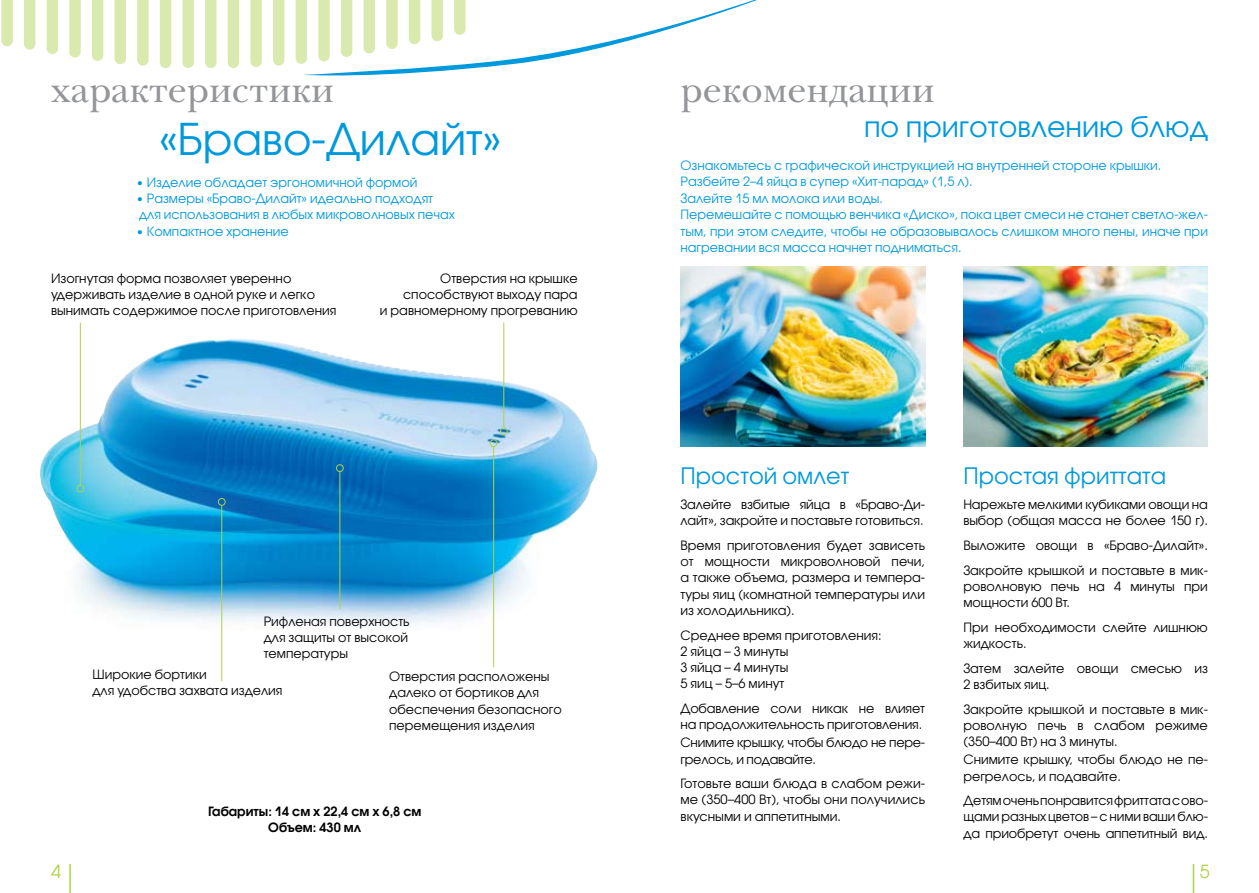
<style>
.page{position:relative;width:1259px;height:893px;background:#fff}
.page>*{position:absolute;margin:0;border:0;box-sizing:border-box;transform-origin:0 0}
.t1{font:43.5px "Avant Garde Gothic C";color:#0099dc}
.t2{font:37.5px "New Baskerville Exp Od C";color:#939598}
.t3{font:28.5px "Avant Garde Gothic C";color:#0099dc}
.t4{font:22.5px "Avant Garde Gothic C";color:#0099dc}
.t5{font:18px "Avant Garde Gothic C";color:#afd249}
.t6{font:12.75px/16.2px "Avant Garde Gothic C";color:#000}
.t7{font:12.75px/16.5px "Avant Garde Gothic C";color:#0099dc}
.t8{font:12.75px/16.2px "Avant Garde Gothic C";letter-spacing:-.02em;color:#000}
.t9{font:700 12.75px/16.2px "Avant Garde Gothic C";color:#000;text-align:center}
</style>
<div class="page">
<svg style="left:273px;top:0;width:11px;height:66px"></svg>
<svg style="left:250px;top:0;width:12px;height:67px"></svg>
<svg style="left:228px;top:0;width:11px;height:68px"></svg>
<svg style="left:205px;top:0;width:11px;height:68px"></svg>
<svg style="left:182px;top:0;width:12px;height:68px"></svg>
<svg style="left:160px;top:0;width:11px;height:68px"></svg>
<svg style="left:137px;top:0;width:12px;height:66px"></svg>
<svg style="left:115px;top:0;width:11px;height:64px"></svg>
<svg style="left:92px;top:0;width:11px;height:61px"></svg>
<svg style="left:69px;top:0;width:12px;height:58px"></svg>
<svg style="left:47px;top:0;width:11px;height:54px"></svg>
<svg style="left:24px;top:0;width:11px;height:50px"></svg>
<svg style="left:1px;top:0;width:12px;height:46px"></svg>
<img style="left:40px;top:338px;width:557px;height:313px">
<svg style="left:296px;top:0;width:461px;height:76px"></svg>
<img style="left:680px;top:267px;width:245px;height:179px">
<img style="left:963px;top:267px;width:245px;height:179px">
<div style="left:77px;top:485px;width:7px;height:7px;border:1px solid #afd249;border-radius:50%"></div>
<hr style="left:80px;top:323px;width:1px;height:162px;background:#afd249">
<div style="left:218px;top:498px;width:7px;height:8px;border:1px solid #afd249;border-radius:50%"></div>
<hr style="left:221px;top:506px;width:1px;height:175px;background:#afd249">
<hr style="left:339px;top:472px;width:1px;height:137px;background:#afd249">
<hr style="left:493px;top:447px;width:1px;height:220px;background:#afd249">
<hr style="left:503px;top:323px;width:1px;height:104px;background:#afd249">
<div style="left:336px;top:464px;width:8px;height:8px;border:1px solid #afd249;border-radius:50%"></div>
<div style="left:490px;top:439px;width:7px;height:8px;border:1px solid #afd249;border-radius:50%"></div>
<div style="left:500px;top:427px;width:7px;height:8px;border:1px solid #afd249;border-radius:50%"></div>
<hr style="left:69px;top:864px;width:2px;height:29px;background:#afd249">
<hr style="left:1192px;top:864px;width:2px;height:29px;background:#afd249">
<h2 class="t2" style="left:51px;top:68px;width:284px">характеристики</h2>
<h1 class="t1" style="left:159px;top:113px;width:344px">«Браво-Дилайт»</h1>
<p class="t7" style="left:136px;top:174px;width:283px">• Изделие обладает эргономичной формой</p>
<p class="t7" style="left:136px;top:190px;width:320px">• Размеры «Браво-Дилайт» идеально подходят для использования в любых микроволновых печах</p>
<p class="t7" style="left:136px;top:223px;width:154px">• Компактное хранение</p>
<p class="t6" style="left:51px;top:270px;width:287px">Изогнутая форма позволяет уверенно удерживать изделие в одной руке и легко вынимать содержимое после приготовления</p>
<p class="t6" style="left:380px;top:270px;width:199px;text-align:right">Отверстия на крышке способствуют выходу пара<br>и равномерному прогреванию</p>
<p class="t6" style="left:264px;top:613px;width:147px;text-align:justify">Рифленая поверхность для защиты от высокой температуры</p>
<p class="t6" style="left:389px;top:668px;width:174px">Отверстия расположены далеко от бортиков для обеспечения безопасного перемещения изделия</p>
<p class="t6" style="left:92px;top:666px;width:192px">Широкие бортики<br>для удобства захвата изделия</p>
<p class="t9" style="left:208px;top:803px;width:215px">Габариты: 14 см x 22,4 см x 6,8 см<br>Объем: 430 мл</p>
<h2 class="t2" style="left:680px;top:68px;width:256px">рекомендации</h2>
<h3 class="t3" style="left:864px;top:110px;width:345px">по приготовлению блюд</h3>
<p class="t7" style="left:680px;top:157px;width:529px">Ознакомьтесь с графической инструкцией на внутренней стороне крышки.<br>Разбейте 2–4 яйца в супер «Хит-парад» (1,5 л).<br>Залейте 15 мл молока или воды.<br>Перемешайте с помощью венчика «Диско», пока цвет смеси не станет светло-жел&shy;тым, при этом следите, чтобы не образовывалось слишком много пены, иначе при нагревании вся масса начнет подниматься.</p>
<h3 class="t4" style="left:680px;top:463px;width:170px">Простой омлет</h3>
<p class="t6" style="left:680px;top:496px;width:246px">Залейте взбитые яйца в «Браво-Ди&shy;лайт», закройте и поставьте готовиться.</p>
<p class="t6" style="left:680px;top:537px;width:246px;text-align:justify">Время приготовления будет зависеть от мощности микроволновой печи, а также объема, размера и темпера&shy;туры яиц (комнатной температуры или из холодильника).</p>
<p class="t6" style="left:680px;top:627px;width:202px">Среднее время приготовления:<br>2 яйца – 3 минуты<br>3 яйца – 4 минуты<br>5 яиц – 5–6 минут</p>
<p class="t6" style="left:680px;top:700px;width:246px">Добавление соли никак не влияет на продолжительность приготовления.</p>
<p class="t8" style="left:680px;top:735px;width:246px">Снимите крышку, чтобы блюдо не пере&shy;грелось, и подавайте.</p>
<p class="t6" style="left:680px;top:775px;width:246px;text-align:justify">Готовьте ваши блюда в слабом режи&shy;ме (350–400 Вт), чтобы они получились вкусными и аппетитными.</p>
<h3 class="t4" style="left:963px;top:463px;width:204px">Простая фриттата</h3>
<p class="t6" style="left:963px;top:496px;width:246px">Нарежьте мелкими кубиками овощи на выбор (общая масса не более 150 г).</p>
<p class="t6" style="left:963px;top:533px;width:246px;line-height:24.8px">Выложите овощи в «Браво-Дилайт».<br>Закройте крышкой и поставьте в мик-</p>
<p class="t6" style="left:963px;top:578px;width:246px">роволновую печь на 4 минуты при мощности 600 Вт.</p>
<p class="t6" style="left:963px;top:619px;width:246px">При необходимости слейте лишнюю жидкость.</p>
<p class="t6" style="left:963px;top:660px;width:246px">Затем залейте овощи смесью из<br>2 взбитых яиц.</p>
<p class="t6" style="left:963px;top:701px;width:246px;text-align:justify">Закройте крышкой и поставьте в мик&shy;роволную печь в слабом режиме (350–400 Вт) на 3 минуты.</p>
<p class="t6" style="left:963px;top:751px;width:246px">Снимите крышку, чтобы блюдо не пе&shy;регрелось, и подавайте.</p>
<p class="t6" style="left:963px;top:792px;width:246px;text-align:justify">Детям очень понравится фриттата с ово&shy;щами разных цветов – с ними ваши блю&shy;да приобретут очень аппетитный вид.</p>
<h3 class="t5" style="left:51px;top:861px;width:11px">4</h3>
<h3 class="t5" style="left:1199px;top:861px;width:11px">5</h3>
</div>
